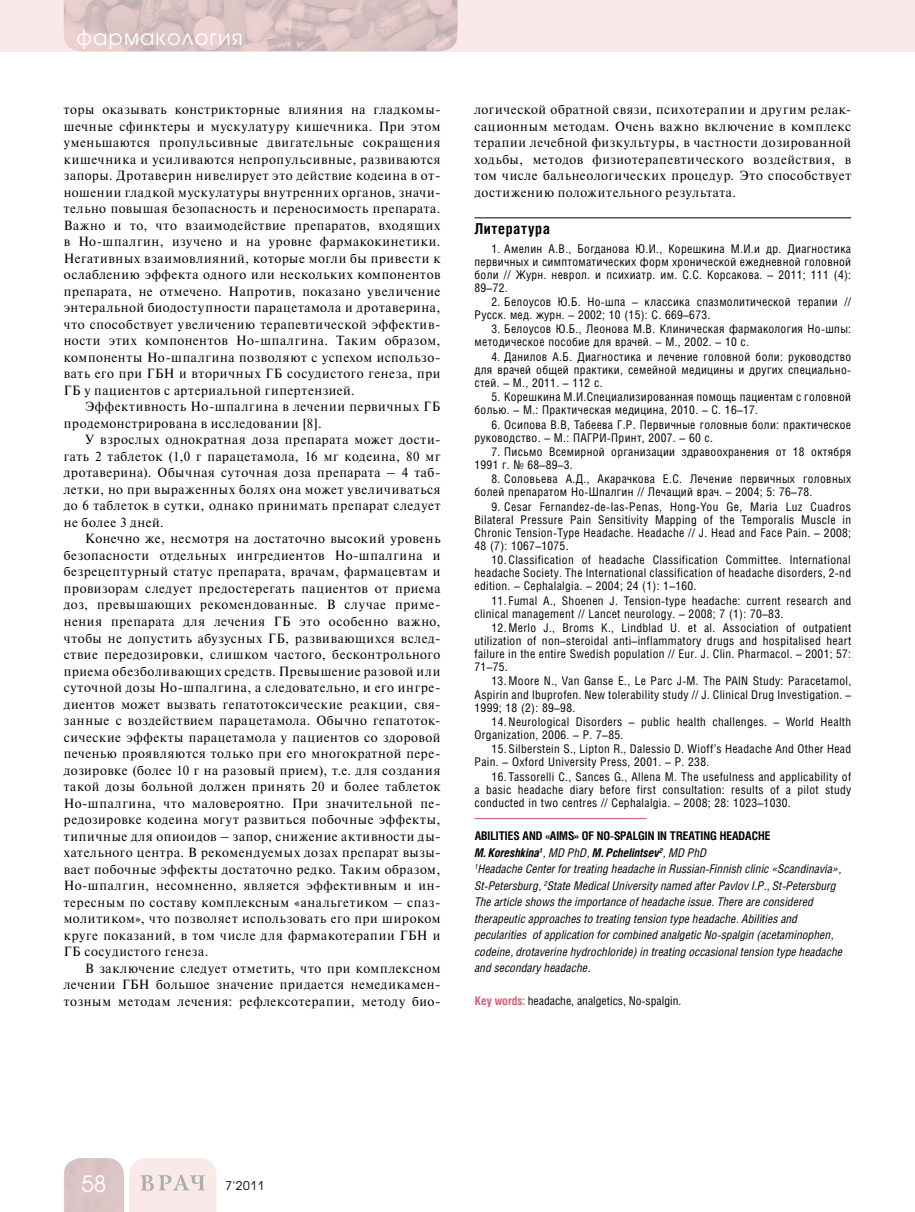
<style>
.page{position:relative;width:915px;height:1212px;background:#fff}
.page>*{position:absolute;margin:0;border:0;box-sizing:border-box;transform-origin:0 0}
.t1{font:22.5px "Avant Garde Gothic C";color:#fff}
.t2{font:21px "Avant Garde Gothic C";letter-spacing:.05em;color:#fff}
.t3{font:700 15px "Helios Cond";letter-spacing:.045em;color:#000}
.t4{font:13.35px/16.5px "Newton C";letter-spacing:.05em;color:#000;text-align:justify}
.t5{font:12px/13px "Helios Cond";letter-spacing:.025em;color:#000}
.t6{font:italic 12px/16.5px "Helios Cond";color:#000}
.t7{font:700 12px "Helios Cond";color:#000}
.t8{font:12px "Helios Cond";color:#000}
.t9{font:12px "Avant Garde Gothic C";color:#000}
.s1{font-weight:700}
.s2{font-weight:700;color:#cf6077}
</style>
<div class="page">
<div style="left:0;top:0;width:914px;height:51px;background:#f9e9e8"></div>
<svg style="left:64px;top:1158px;width:152px;height:54px;background:#ead9d9"></svg>
<img style="left:64px;top:0;width:393px;height:51px">
<hr style="left:914px;top:0;width:1px;height:51px;background:#f8f6e0">
<hr style="left:474px;top:217px;width:376px;height:1px;background:#000">
<hr style="left:474px;top:818px;width:172px;height:1px;background:#cf6077">
<h2 class="t2" style="left:77px;top:25px;width:168px">фармакология</h2>
<p class="t4" style="left:64px;top:102px;width:378px">торы оказывать констрикторные влияния на гладкомы&shy;шечные сфинктеры и мускулатуру кишечника. При этом уменьшаются пропульсивные двигательные сокращения кишечника и усиливаются непропульсивные, развиваются запоры. Дротаверин нивелирует это действие кодеина в от&shy;ношении гладкой мускулатуры внутренних органов, значи&shy;тельно повышая безопасность и переносимость препарата.<br>Важно и то, что взаимодействие препаратов, входящих в Но-шпалгин, изучено и на уровне фармакокинетики.<br>Негативных взаимовлияний, которые могли бы привести к ослаблению эффекта одного или нескольких компонентов препарата, не отмечено. Напротив, показано увеличение энтеральной биодоступности парацетамола и дротаверина, что способствует увеличению терапевтической эффектив&shy;ности этих компонентов Но-шпалгина. Таким образом, компоненты Но-шпалгина позволяют с успехом использо&shy;вать его при ГБН и вторичных ГБ сосудистого генеза, при ГБ у пациентов с артериальной гипертензией.</p>
<p class="t4" style="left:64px;top:399px;width:378px;text-indent:21px">Эффективность Но-шпалгина в лечении первичных ГБ продемонстрирована в исследовании [8].</p>
<p class="t4" style="left:64px;top:432px;width:378px;text-indent:21px">У взрослых однократная доза препарата может дости&shy;гать 2 таблеток (1,0 г парацетамола, 16 мг кодеина, 80 мг дротаверина). Обычная суточная доза препарата – 4 таб&shy;летки, но при выраженных болях она может увеличиваться до 6 таблеток в сутки, однако принимать препарат следует не более 3 дней.</p>
<p class="t4" style="left:64px;top:531px;width:378px;text-indent:21px">Конечно же, несмотря на достаточно высокий уровень безопасности отдельных ингредиентов Но-шпалгина и безрецептурный статус препарата, врачам, фармацевтам и провизорам следует предостерегать пациентов от приема доз, превышающих рекомендованные. В случае приме&shy;нения препарата для лечения ГБ это особенно важно, чтобы не допустить абузусных ГБ, развивающихся вслед&shy;ствие передозировки, слишком частого, бесконтрольного приема обезболивающих средств. Превышение разовой или суточной дозы Но-шпалгина, а следовательно, и его ингре&shy;диентов может вызвать гепатотоксические реакции, свя&shy;занные с воздействием парацетамола. Обычно гепатоток&shy;сические эффекты парацетамола у пациентов со здоровой печенью проявляются только при его многократной пере&shy;дозировке (более 10 г на разовый прием), т.е. для создания такой дозы больной должен принять 20 и более таблеток Но-шпалгина, что маловероятно. При значительной пе&shy;редозировке кодеина могут развиться побочные эффекты, типичные для опиоидов – запор, снижение активности ды&shy;хательного центра. В рекомендуемых дозах препарат вызы&shy;вает побочные эффекты достаточно редко. Таким образом, Но-шпалгин, несомненно, является эффективным и ин&shy;тересным по составу комплексным «анальгетиком – спаз&shy;молитиком», что позволяет использовать его при широком круге показаний, в том числе для фармакотерапии ГБН и ГБ сосудистого генеза.</p>
<p class="t4" style="left:64px;top:960px;width:378px;text-indent:21px">В заключение следует отметить, что при комплексном лечении ГБН большое значение придается немедикамен&shy;тозным методам лечения: рефлексотерапии, методу био-</p>
<p class="t4" style="left:474px;top:102px;width:378px">логической обратной связи, психотерапии и другим релак&shy;сационным методам. Очень важно включение в комплекс терапии лечебной физкультуры, в частности дозированной ходьбы, методов физиотерапевтического воздействия, в том числе бальнеологических процедур. Это способствует достижению положительного результата.</p>
<p class="t3" style="left:474px;top:219px;width:77px">ЛИТЕРАТУРА</p>
<p class="t5" style="left:474px;top:241px;width:378px;text-align:justify;text-indent:17px">1. Амелин А.В., Богданова Ю.И., Корешкина М.И.и др. Диагностика первичных и симптоматических форм хронической ежедневной головной боли // Журн. неврол. и психиатр. им. С.С. Корсакова. – 2011; 111 (4):<br>89–72.</p>
<p class="t5" style="left:474px;top:295px;width:378px;text-indent:17px">2. Белоусов Ю.Б. Но-шпа – классика спазмолитической терапии //<br>Русск. мед. журн. – 2002; 10 (15): С. 669–673.</p>
<p class="t5" style="left:474px;top:322px;width:378px;text-indent:17px">3. Белоусов Ю.Б., Леонова М.В. Клиническая фармакология Но-шпы: методическое пособие для врачей. – М., 2002. – 10 с.</p>
<p class="t5" style="left:474px;top:350px;width:378px;text-align:justify;text-indent:17px">4. Данилов А.Б. Диагностика и лечение головной боли: руководство для врачей общей практики, семейной медицины и других специально&shy;стей. – М., 2011. – 112 с.</p>
<p class="t5" style="left:474px;top:390px;width:378px;text-indent:17px">5. Корешкина М.И.Специализированная помощь пациентам с головной болью. – М.: Практическая медицина, 2010. – C. 16–17.</p>
<p class="t5" style="left:474px;top:417px;width:378px;text-indent:17px">6. Осипова В.В, Табеева Г.Р. Первичные головные боли: практическое руководство. – М.: ПАГРИ-Принт, 2007. – 60 с.</p>
<p class="t5" style="left:474px;top:445px;width:378px;text-indent:17px">7. Письмо Всемирной организации здравоохранения от 18 октября<br>1991 г. № 68–89–3.</p>
<p class="t5" style="left:474px;top:472px;width:378px;text-indent:17px">8. Соловьева А.Д., Акарачкова Е.С. Лечение первичных головных болей препаратом Но-Шпалгин // Лечащий врач. – 2004; 5: 76–78.</p>
<p class="t5" style="left:474px;top:500px;width:378px;text-align:justify;text-indent:17px">9. Cesar Fernandez-de-las-Penas, Hong-You Ge, Maria Luz Cuadros Bilateral Pressure Pain Sensitivity Mapping of the Temporalis Muscle in Chronic Tension-Type Headache. Headache // J. Head and Face Pain. – 2008; 48 (7): 1067–1075.</p>
<p class="t5" style="left:474px;top:553px;width:378px;text-align:justify;text-indent:17px">10. Classification of headache Classification Committee. International headache Society. The International classification of headache disorders, 2-nd edition. – Cephalalgia. – 2004; 24 (1): 1–160.</p>
<p class="t5" style="left:474px;top:593px;width:378px;text-indent:17px">11. Fumal A., Shoenen J. Tension-type headache: current research and clinical management // Lancet neurology. – 2008; 7 (1): 70–83.</p>
<p class="t5" style="left:474px;top:621px;width:378px;text-align:justify;text-indent:17px">12. Merlo J., Broms K., Lindblad U. et al. Association of outpatient utilization of non–steroidal anti–inflammatory drugs and hospitalised heart failure in the entire Swedish population // Eur. J. Clin. Pharmacol. – 2001; 57:<br>71–75.</p>
<p class="t5" style="left:474px;top:674px;width:378px;text-align:justify;text-indent:17px">13. Moore N., Van Ganse E., Le Parc J-M. The PAIN Study: Paracetamol, Aspirin and Ibuprofen. New tolerability study // J. Clinical Drug Investigation. – 1999; 18 (2): 89–98.</p>
<p class="t5" style="left:474px;top:715px;width:378px;text-indent:17px">14. Neurological Disorders – public health challenges. – World Health<br>Organization, 2006. – P. 7–85.</p>
<p class="t5" style="left:474px;top:742px;width:378px;text-indent:17px">15. Silberstein S., Lipton R., Dalessio D. Wioff’s Headache And Other Head<br>Pain. – Oxford University Press, 2001. – P. 238.</p>
<p class="t5" style="left:474px;top:769px;width:378px;text-align:justify;text-indent:17px">16. Tassorelli C., Sances G., Allena M. The usefulness and applicability of a basic headache diary before first consultation: results of a pilot study conducted in two centres // Cephalalgia. – 2008; 28: 1023–1030.</p>
<p class="t7" style="left:474px;top:829px;width:13px">ABILITIES</p>
<p class="t7" style="left:522px;top:829px;width:8px">AND</p>
<p class="t7" style="left:545px;top:829px;width:12px">«AIMS</p>
<p class="t7" style="left:574px;top:829px;width:47px">» OF NO-SPALGIN</p>
<p class="t7" style="left:657px;top:829px;width:20px">IN TREATING</p>
<p class="t7" style="left:719px;top:829px;width:8px">HEADACHE</p>
<p class="t6" style="left:474px;top:844px;width:369px"><span class="s1">M. Koreshkina</span><sup>1</sup>, MD PhD, <span class="s1">M. Pchelintsev</span><sup>2</sup>, MD PhD<br><sup>1</sup>Headache Center for treating headache in Russian-Finnish clinic «Scandinavia», St-Petersburg, <sup>2</sup>State Medical University named after Pavlov I.P., St-Petersburg The article shows the importance of headache issue. There are considered therapeutic approaches to treating tension type headache. Abilities and pecularities of application for combined analgetic No-spalgin (acetaminophen, codeine, drotaverine hydrochloride) in treating occasional tension type headache and secondary headache.</p>
<p class="t8" style="left:474px;top:994px;width:208px"><span class="s2">KEY WORDS:</span> headache, analgetics, No-spalgin.</p>
<h1 class="t1" style="left:81px;top:1170px;width:26px">58</h1>
<p class="t9" style="left:225px;top:1179px;width:40px">7'2011</p>
</div>
